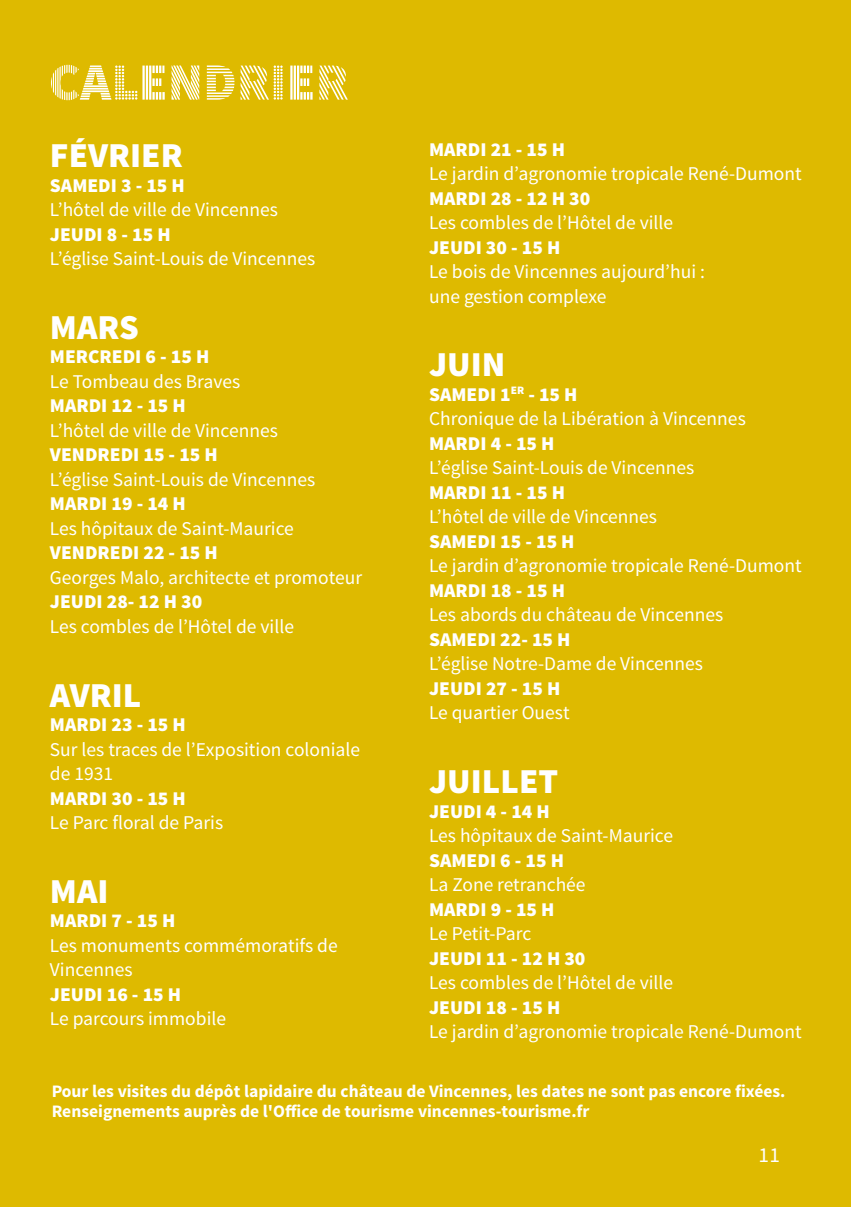
<style>
.page{position:relative;width:851px;height:1207px;background:#fff}
.page>*{position:absolute;margin:0;border:0;box-sizing:border-box;transform-origin:0 0}
.t1{font:900 52.5px "Source Sans Pro DISPLAYV2";color:#fff}
.t2{font:900 35px "Source Sans Pro";color:#fff}
.t3{font:21.25px "Source Sans Pro";color:#fff}
.t4{font:19.5px/24.5px "Source Sans Pro";color:#fff}
.t5{font:900 19.5px "Source Sans Pro";color:#fff}
.t6{font:700 17.5px/20px "Source Sans Pro";color:#fff}
.s1{font-weight:900}
</style>
<div class="page">
<div style="left:0;top:0;width:851px;height:1206px;background:#deba00"></div>
<h1 class="t1" style="left:50px;top:55px;width:300px">CALENDRIER</h1>
<h2 class="t2" style="left:50px;top:133px;width:134px">FÉVRIER</h2>
<p class="t5" style="left:50px;top:172px;width:136px">SAMEDI 3 - 15 H</p>
<p class="t4" style="left:50px;top:198px;width:229px">L’hôtel de ville de Vincennes</p>
<p class="t5" style="left:50px;top:221px;width:122px">JEUDI 8 - 15 H</p>
<p class="t4" style="left:50px;top:247px;width:267px">L’église Saint-Louis de Vincennes</p>
<h2 class="t2" style="left:50px;top:304px;width:90px">MARS</h2>
<p class="t5" style="left:50px;top:344px;width:161px">MERCREDI 6 - 15 H</p>
<p class="t4" style="left:50px;top:369px;width:192px">Le Tombeau des Braves</p>
<p class="t5" style="left:50px;top:393px;width:137px">MARDI 12 - 15 H</p>
<p class="t4" style="left:50px;top:418px;width:229px">L’hôtel de ville de Vincennes</p>
<p class="t5" style="left:50px;top:442px;width:169px">VENDREDI 15 - 15 H</p>
<p class="t4" style="left:50px;top:467px;width:267px">L’église Saint-Louis de Vincennes</p>
<p class="t5" style="left:50px;top:491px;width:137px">MARDI 19 - 14 H</p>
<p class="t4" style="left:50px;top:516px;width:245px">Les hôpitaux de Saint-Maurice</p>
<p class="t5" style="left:50px;top:540px;width:169px">VENDREDI 22 - 15 H</p>
<p class="t4" style="left:50px;top:565px;width:314px">Georges Malo, architecte et promoteur</p>
<p class="t5" style="left:50px;top:589px;width:154px">JEUDI 28- 12 H 30</p>
<p class="t4" style="left:50px;top:614px;width:246px">Les combles de l’Hôtel de ville</p>
<h2 class="t2" style="left:50px;top:672px;width:93px">AVRIL</h2>
<p class="t5" style="left:50px;top:711px;width:137px">MARDI 23 - 15 H</p>
<p class="t4" style="left:50px;top:737px;width:312px">Sur les traces de l’Exposition coloniale de 1931</p>
<p class="t5" style="left:50px;top:785px;width:137px">MARDI 30 - 15 H</p>
<p class="t4" style="left:50px;top:810px;width:175px">Le Parc floral de Paris</p>
<h2 class="t2" style="left:50px;top:868px;width:60px">MAI</h2>
<p class="t5" style="left:50px;top:907px;width:127px">MARDI 7 - 15 H</p>
<p class="t4" style="left:50px;top:933px;width:289px">Les monuments commémoratifs de<br>Vincennes</p>
<p class="t5" style="left:50px;top:981px;width:133px">JEUDI 16 - 15 H</p>
<p class="t4" style="left:50px;top:1006px;width:178px">Le parcours immobile</p>
<p class="t5" style="left:429px;top:136px;width:137px">MARDI 21 - 15 H</p>
<p class="t4" style="left:429px;top:162px;width:374px">Le jardin d’agronomie tropicale René-Dumont</p>
<p class="t5" style="left:429px;top:185px;width:163px">MARDI 28 - 12 H 30</p>
<p class="t4" style="left:429px;top:211px;width:246px">Les combles de l’Hôtel de ville</p>
<p class="t5" style="left:429px;top:234px;width:133px">JEUDI 30 - 15 H</p>
<p class="t4" style="left:429px;top:260px;width:277px">Le bois de Vincennes aujourd’hui : une gestion complexe</p>
<h2 class="t2" style="left:429px;top:342px;width:78px">JUIN</h2>
<p class="t4" style="left:429px;top:382px;width:318px"><span class="s1">SAMEDI 1</span><sup>ER</sup> <span class="s1">- 15 H<br></span>Chronique de la Libération à Vincennes</p>
<p class="t5" style="left:429px;top:430px;width:127px">MARDI 4 - 15 H</p>
<p class="t4" style="left:429px;top:456px;width:267px">L’église Saint-Louis de Vincennes</p>
<p class="t5" style="left:429px;top:479px;width:137px">MARDI 11 - 15 H</p>
<p class="t4" style="left:429px;top:505px;width:229px">L’hôtel de ville de Vincennes</p>
<p class="t5" style="left:429px;top:528px;width:147px">SAMEDI 15 - 15 H</p>
<p class="t4" style="left:429px;top:554px;width:374px">Le jardin d’agronomie tropicale René-Dumont</p>
<p class="t5" style="left:429px;top:577px;width:137px">MARDI 18 - 15 H</p>
<p class="t4" style="left:429px;top:602px;width:296px">Les abords du château de Vincennes</p>
<p class="t5" style="left:429px;top:626px;width:143px">SAMEDI 22- 15 H</p>
<p class="t4" style="left:429px;top:651px;width:275px">L’église Notre-Dame de Vincennes</p>
<p class="t5" style="left:429px;top:675px;width:133px">JEUDI 27 - 15 H</p>
<p class="t4" style="left:429px;top:700px;width:142px">Le quartier Ouest</p>
<h2 class="t2" style="left:429px;top:758px;width:131px">JUILLET</h2>
<p class="t5" style="left:429px;top:798px;width:122px">JEUDI 4 - 14 H</p>
<p class="t4" style="left:429px;top:823px;width:245px">Les hôpitaux de Saint-Maurice</p>
<p class="t5" style="left:429px;top:847px;width:136px">SAMEDI 6 - 15 H</p>
<p class="t4" style="left:429px;top:872px;width:158px">La Zone retranchée</p>
<p class="t5" style="left:429px;top:896px;width:127px">MARDI 9 - 15 H</p>
<p class="t4" style="left:429px;top:921px;width:104px">Le Petit-Parc</p>
<p class="t5" style="left:429px;top:945px;width:158px">JEUDI 11 - 12 H 30</p>
<p class="t4" style="left:429px;top:970px;width:246px">Les combles de l’Hôtel de ville</p>
<p class="t5" style="left:429px;top:994px;width:133px">JEUDI 18 - 15 H</p>
<p class="t4" style="left:429px;top:1019px;width:374px">Le jardin d’agronomie tropicale René-Dumont</p>
<p class="t6" style="left:52px;top:1081px;width:735px">Pour les visites du dépôt lapidaire du château de Vincennes, les dates ne sont pas encore fixées.<br>Renseignements auprès de l'Office de tourisme vincennes-tourisme.fr</p>
<p class="t3" style="left:759px;top:1141px;width:23px">11</p>
</div>
